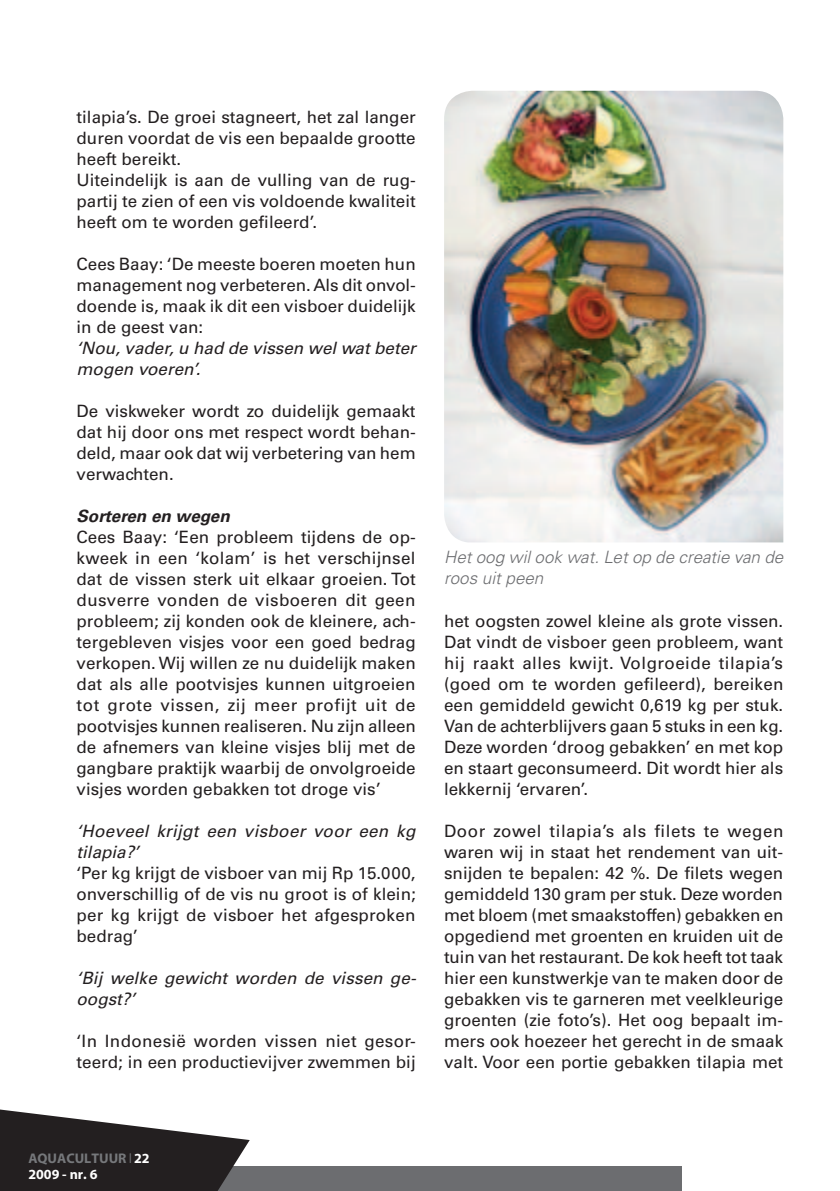
<style>
.page{position:relative;width:840px;height:1191px;background:#fff}
.page>*{position:absolute;margin:0;border:0;box-sizing:border-box;transform-origin:0 0}
.t1{font:17px/21px "Univers";color:#231f20;text-align:justify}
.t2{font:italic 17px/21px "Univers";letter-spacing:.005em;color:#231f20}
.t3{font:italic 300 17px/21px "Univers";color:#6c6d70}
.t4{font:italic 700 17px "Univers";color:#231f20}
.t5{font:700 14px/16px "Myriad";color:#76787b}
.s1{color:#fff}
</style>
<div class="page">
<div style="left:0;top:1166px;width:680px;height:25px;background:#6c6d70"></div>
<svg style="left:0;top:1109px;width:249px;height:82px"></svg>
<div style="left:22px;top:1146px;width:142px;height:45px;background:#231f20"></div>
<img style="left:444px;top:91px;width:338px;height:451px">
<p class="t1" style="left:76px;top:106px;width:340px;text-align:left">tilapia’s. De groei stagneert, het zal langer duren voordat de vis een bepaalde grootte heeft bereikt.<br>Uiteindelijk is aan de vulling van de rug&shy;partij te zien of een vis voldoende kwaliteit heeft om te worden gefileerd’.</p>
<p class="t1" style="left:76px;top:253px;width:340px">Cees Baay: ‘De meeste boeren moeten hun management nog verbeteren. Als dit onvol&shy;doende is, maak ik dit een visboer duidelijk in de geest van:</p>
<p class="t2" style="left:76px;top:337px;width:340px">‘Nou, vader, u had de vissen wel wat beter mogen voeren’.</p>
<p class="t1" style="left:76px;top:400px;width:340px">De viskweker wordt zo duidelijk gemaakt dat hij door ons met respect wordt behan&shy;deld, maar ook dat wij verbetering van hem verwachten.</p>
<p class="t4" style="left:76px;top:506px;width:155px">Sorteren en wegen</p>
<p class="t1" style="left:76px;top:526px;width:340px">Cees Baay: ‘Een probleem tijdens de op&shy;kweek in een ‘kolam’ is het verschijnsel dat de vissen sterk uit elkaar groeien. Tot dusverre vonden de visboeren dit geen probleem; zij konden ook de kleinere, ach&shy;tergebleven visjes voor een goed bedrag verkopen. Wij willen ze nu duidelijk maken dat als alle pootvisjes kunnen uitgroeien tot grote vissen, zij meer profijt uit de pootvisjes kunnen realiseren. Nu zijn alleen de afnemers van kleine visjes blij met de gangbare praktijk waarbij de onvolgroeide visjes worden gebakken tot droge vis’</p>
<p class="t2" style="left:76px;top:820px;width:340px">‘Hoeveel krijgt een visboer voor een kg tilapia?’</p>
<p class="t1" style="left:76px;top:862px;width:340px">‘Per kg krijgt de visboer van mij Rp 15.000, onverschillig of de vis nu groot is of klein; per kg krijgt de visboer het afgesproken bedrag’</p>
<p class="t2" style="left:76px;top:967px;width:341px">‘Bij welke gewicht worden de vissen ge&shy;oogst?’</p>
<p class="t1" style="left:76px;top:1030px;width:340px">‘In Indonesië worden vissen niet gesor&shy;teerd; in een productievijver zwemmen bij</p>
<p class="t3" style="left:444px;top:546px;width:340px">Het oog wil ook wat. Let op de creatie van de roos uit peen</p>
<p class="t1" style="left:444px;top:610px;width:340px">het oogsten zowel kleine als grote vissen.<br>Dat vindt de visboer geen probleem, want hij raakt alles kwijt. Volgroeide tilapia’s (goed om te worden gefileerd), bereiken een gemiddeld gewicht 0,619 kg per stuk.<br>Van de achterblijvers gaan 5 stuks in een kg.<br>Deze worden ‘droog gebakken’ en met kop en staart geconsumeerd. Dit wordt hier als lekkernij ‘ervaren’.</p>
<p class="t1" style="left:444px;top:820px;width:341px">Door zowel tilapia’s als filets te wegen waren wij in staat het rendement van uit&shy;snijden te bepalen: 42 %. De filets wegen gemiddeld 130 gram per stuk. Deze worden met bloem (met smaakstoffen) gebakken en opgediend met groenten en kruiden uit de tuin van het restaurant. De kok heeft tot taak hier een kunstwerkje van te maken door de gebakken vis te garneren met veelkleurige groenten (zie foto’s). Het oog bepaalt im&shy;mers ook hoezeer het gerecht in de smaak valt. Voor een portie gebakken tilapia met</p>
<p class="t5" style="left:28px;top:1151px;width:123px">AQUACULTUUR ❘ <span class="s1">22<br>2009 - NR. 6</span></p>
</div>
